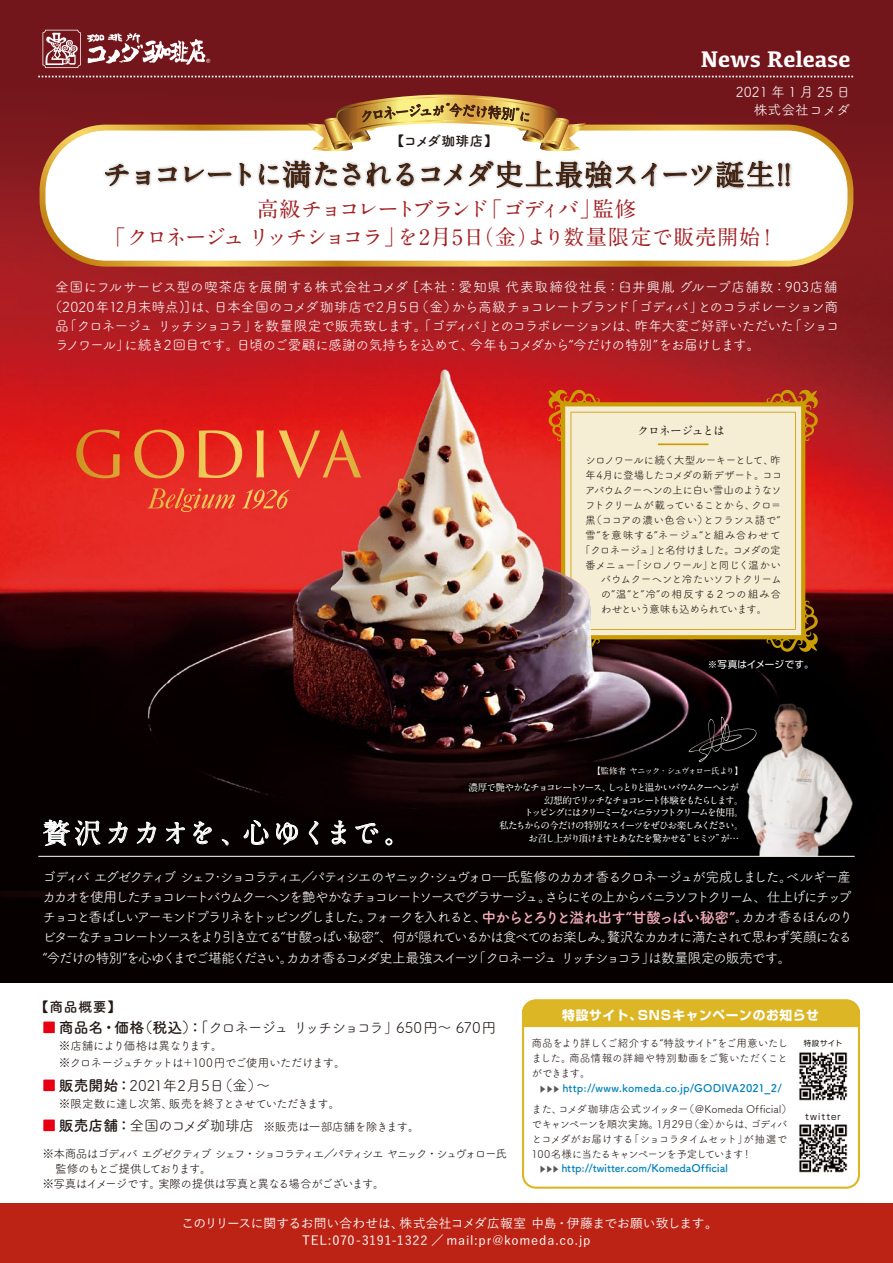
<style>
.page{position:relative;width:893px;height:1263px;background:#fff}
.page>*{position:absolute;margin:0;border:0;box-sizing:border-box;transform-origin:0 0}
.t1{font:700 28.65px "A1 Mincho Std";letter-spacing:-.085em;color:#41210f}
.t2{font:700 27.6px "A1 Mincho Std";letter-spacing:.03em;color:#fff}
.t3{font:700 23.4px "Kefa";letter-spacing:-.005em;color:#fff}
.t4{font:700 21.3px/27.6px "A1 Mincho Std";letter-spacing:-.07em;color:#a22124;text-align:center}
.t5{font:14.85px "Tsuku A Rd Gothic";letter-spacing:-.095em;color:#221815}
.t6{font:14.85px "Tsuku A Rd Gothic";letter-spacing:-.01em;color:#221815}
.t7{font:13.8px/20.2px "Tsuku A Rd Gothic";letter-spacing:-.145em;color:#fff}
.t8{font:13.8px "Tsuku A Rd Gothic";letter-spacing:-.04em;color:#fff}
.t9{font:13.8px "Tsuku A Rd Gothic";letter-spacing:-.085em;color:#fff}
.t10{font:13.8px "Tsuku A Rd Gothic";letter-spacing:.015em;color:#fff}
.t11{font:13.8px "Tsuku A Rd Gothic";letter-spacing:-.065em;color:#fff}
.t12{font:13.8px/17.4px "Tsuku A Rd Gothic";color:#fff;text-align:right}
.t13{font:700 13.8px "Tsuku A Rd Gothic";letter-spacing:.03em;color:#221815}
.t14{font:12.75px/17px "Yu Gothic Std M";letter-spacing:.02em;color:#fff;text-align:center}
.t15{font:700 12.75px "Shin Go Pr 5";letter-spacing:.05em;color:#fff}
.t16{font:11.7px/17px "Tsuku A Rd Gothic";letter-spacing:-.075em;color:#221815}
.t17{font:11.7px "Tsuku A Rd Gothic";letter-spacing:-.155em;color:#221815}
.t18{font:11.7px "Tsuku A Rd Gothic";letter-spacing:-.07em;color:#221815}
.t19{font:11.7px "Tsuku A Rd Gothic";letter-spacing:-.04em;color:#221815}
.t20{font:11.7px "Tsuku A Rd Gothic";letter-spacing:-.135em;color:#221815}
.t21{font:700 11.7px "A1 Mincho Std";letter-spacing:-.065em;color:#221815}
.t22{font:10.65px/14.9px "Tsuku A Rd Gothic";letter-spacing:-.06em;color:#221815;text-align:justify}
.t23{font:700 10.65px/21.3px "Tsuku A Rd Gothic";letter-spacing:.01em;color:#0082ba;text-align:center}
.t24{font:700 10.65px "Tsuku A Rd Gothic";letter-spacing:-.01em;color:#0082ba}
.t25{font:10.65px "Tsuku A Rd Gothic";letter-spacing:-.09em;color:#221815}
.t26{font:10.65px "Tsuku A Rd Gothic";letter-spacing:-.095em;color:#221815}
.t27{font:10.65px "Tsuku A Rd Gothic";letter-spacing:-.085em;color:#221815}
.t28{font:10.65px "Tsuku A Rd Gothic";letter-spacing:.005em;color:#221815}
.t29{font:10.65px "Tsuku A Rd Gothic";letter-spacing:.045em;color:#221815}
.t30{font:10.65px "Tsuku A Rd Gothic";letter-spacing:-.04em;color:#221815}
.t31{font:10.65px "Tsuku A Rd Gothic";letter-spacing:.05em;color:#221815}
.t32{font:10.65px "Tsuku A Rd Gothic";letter-spacing:-.1em;color:#221815}
.t33{font:700 9.6px "A1 Mincho Std";letter-spacing:-.145em;color:#fff}
.t34{font:700 9.6px "A1 Mincho Std";letter-spacing:-.125em;color:#fff}
.t35{font:700 9.6px "A1 Mincho Std";letter-spacing:-.165em;color:#fff}
.t36{font:9.6px "Shin Go Pr 5";letter-spacing:.025em;color:#fff}
.t37{font:700 8.55px "A1 Mincho Std";letter-spacing:-.115em;color:#fff}
.t38{font:8.55px "Shin Go Pr 5";letter-spacing:.125em;color:#221815}
.t39{font:7.5px "Shin Go Pr 5";letter-spacing:.05em;color:#221815}
.s1{font-weight:700;font-size:14.85px;color:#f4aebb}
.s2{font-weight:700;color:#e60012}
.s3{font-weight:700}
.s4{font-weight:700;font-size:14.85px;color:#e60012}
.s5{font-weight:700;font-size:14.85px}
.s6{font-size:14.85px}
.s7{font-family:"Koz Go Pro";font-weight:400;font-size:7.5px;color:#595757}
.s8{font-weight:400;color:#221815}
</style>
<div class="page">
<img style="left:0;top:353px;width:893px;height:629px">
<svg style="left:0;top:0;width:893px;height:353px;background:#87191f"></svg>
<svg style="left:37px;top:96px;width:819px;height:174px"></svg>
<div style="left:522px;top:999px;width:338px;height:190px;border:2px solid #dcb624;border-radius:13px"></div>
<svg style="left:521px;top:999px;width:340px;height:29px;background:#ddb92f"></svg>
<div style="left:0;top:1203px;width:893px;height:60px;background:#bc2315"></div>
<img style="left:97px;top:154px;width:700px;height:42px">
<svg style="left:105px;top:164px;width:24px;height:22px"></svg>
<svg style="left:136px;top:156px;width:14px;height:29px"></svg>
<svg style="left:158px;top:167px;width:19px;height:15px"></svg>
<svg style="left:184px;top:167px;width:47px;height:15px"></svg>
<svg style="left:239px;top:162px;width:12px;height:39px"></svg>
<svg style="left:641px;top:163px;width:16px;height:23px"></svg>
<svg style="left:663px;top:161px;width:127px;height:31px"></svg>
<svg style="left:43px;top:818px;width:58px;height:28px;background:#565252"></svg>
<svg style="left:108px;top:820px;width:20px;height:24px"></svg>
<svg style="left:137px;top:820px;width:19px;height:24px"></svg>
<svg style="left:166px;top:822px;width:19px;height:22px"></svg>
<svg style="left:193px;top:821px;width:19px;height:23px"></svg>
<svg style="left:222px;top:839px;width:7px;height:6px"></svg>
<svg style="left:244px;top:820px;width:25px;height:25px"></svg>
<svg style="left:276px;top:822px;width:22px;height:23px"></svg>
<svg style="left:309px;top:821px;width:10px;height:24px"></svg>
<svg style="left:331px;top:820px;width:10px;height:24px"></svg>
<svg style="left:147px;top:488px;width:88px;height:24px;background:#e75132"></svg>
<svg style="left:242px;top:489px;width:48px;height:20px"></svg>
<svg style="left:134px;top:430px;width:50px;height:48px;background:#e44a26"></svg>
<svg style="left:199px;top:430px;width:43px;height:48px;background:#e95e33"></svg>
<svg style="left:256px;top:430px;width:8px;height:47px"></svg>
<svg style="left:76px;top:429px;width:44px;height:49px;background:#de401d"></svg>
<svg style="left:279px;top:430px;width:82px;height:48px;background:#e64c2c"></svg>
<div style="left:726px;top:679px;width:141px;height:177px;background:#000"></div>
<img style="left:742px;top:699px;width:116px;height:157px">
<hr style="left:38px;top:856px;width:817px;height:1px;background:#fffdf0">
<svg style="left:549px;top:390px;width:269px;height:262px;background:#b66940"></svg>
<div style="left:570px;top:412px;width:226px;height:218px;background:#f6edd5"></div>
<hr style="left:658px;top:443px;width:50px;height:2px;background:#ca9e03">
<svg style="left:557px;top:588px;width:35px;height:46px;background:#a4959c"></svg>
<img style="left:799px;top:1052px;width:49px;height:49px">
<img style="left:799px;top:1124px;width:49px;height:49px">
<svg style="left:687px;top:714px;width:75px;height:13px"></svg>
<img style="left:341px;top:727px;width:453px;height:174px">
<svg style="left:38px;top:76px;width:817px;height:1px"></svg>
<svg style="left:87px;top:33px;width:123px;height:32px"></svg>
<svg style="left:43px;top:30px;width:38px;height:38px"></svg>
<svg style="left:259px;top:94px;width:376px;height:94px"></svg>
<p class="t13" style="left:390px;top:130px;width:109px">【コメダ珈琲店】</p>
<h3 class="t3" style="left:700px;top:43px;width:151px">News Release</h3>
<p class="t12" style="left:736px;top:83px;width:116px">2021年1月25日株式会社コメダ</p>
<h1 class="t1" style="left:103px;top:151px;width:689px">チョコレートに満たされるコメダ史上最強スイーツ誕生!!</h1>
<h3 class="t4" style="left:104px;top:192px;width:675px">高級チョコレートブランド「ゴディバ」監修<br>「クロネージュリッチショコラ」を2月5日(金)より数量限定で販売開始！</h3>
<p class="t10" style="left:55px;top:277px;width:784px">全国にフルサービス型の喫茶店を展開する株式会社コメダ [本社：愛知県 代表取締役社長：臼井興胤 グループ店舗数：903店舗</p>
<p class="t8" style="left:48px;top:296px;width:791px">（2020年12月末時点)]は、日本全国のコメダ珈琲店で2月5日（金）から高級チョコレートブランド「ゴディバ」とのコラボレーション商</p>
<p class="t9" style="left:55px;top:315px;width:786px">品「クロネージュ リッチショコラ」を数量限定で販売致します。「ゴディバ」とのコラボレーションは、昨年大変ご好評いただいた「ショコ</p>
<p class="t11" style="left:55px;top:334px;width:707px">ラノワール」に続き2回目です。日頃のご愛顧に感謝の気持ちを込めて、今年もコメダから“今だけの特別”をお届けします。</p>
<p class="t21" style="left:637px;top:421px;width:89px">クロネージュとは</p>
<p class="t22" style="left:585px;top:452px;width:197px">シロノワールに続く大型ルーキーとして、昨</p>
<p class="t22" style="left:585px;top:467px;width:199px">年4月に登場したコメダの新デザート。ココ</p>
<p class="t22" style="left:585px;top:482px;width:198px">アバウムクーヘンの上に白い雪山のようなソ</p>
<p class="t22" style="left:585px;top:497px;width:198px">フトクリームが載っていることから、クロ＝</p>
<p class="t28" style="left:585px;top:512px;width:197px">黒（ココアの濃い色合い）とフランス語で”</p>
<p class="t29" style="left:585px;top:527px;width:197px">雪“を意味する”ネージュ“と組み合わせて</p>
<p class="t27" style="left:580px;top:542px;width:203px">「クロネージュ」と名付けました。コメダの定</p>
<p class="t30" style="left:585px;top:556px;width:198px">番メニュー「シロノワール」と同じく温かい</p>
<p class="t22" style="left:601px;top:571px;width:182px">バウムクーヘンと冷たいソフトクリーム</p>
<p class="t31" style="left:601px;top:586px;width:182px">の”温“と”冷”の相反する２つの組み合</p>
<p class="t32" style="left:601px;top:601px;width:168px">わせという意味も込められています。</p>
<p class="t36" style="left:708px;top:657px;width:107px">※写真はイメージです。</p>
<h2 class="t2" style="left:43px;top:811px;width:371px">贅沢カカオを、心ゆくまで。</h2>
<p class="t37" style="left:592px;top:764px;width:153px">【監修者ヤニック・シュヴォロー氏より】</p>
<p class="t33" style="left:469px;top:779px;width:272px">濃厚で艶やかなチョコレートソース、しっとりと温かいバウムクーヘンが</p>
<p class="t33" style="left:544px;top:792px;width:201px">幻想的でリッチなチョコレート体験をもたらします。</p>
<p class="t35" style="left:524px;top:805px;width:221px">トッピングにはクリーミーなバニラソフトクリームを使用。</p>
<p class="t34" style="left:499px;top:818px;width:246px">私たちからの今だけの特別なスイーツをぜひお楽しみください。</p>
<p class="t33" style="left:528px;top:830px;width:212px">お召し上がり頂けますとあなたを驚かせる”ヒミツ”が…</p>
<p class="t7" style="left:43px;top:866px;width:812px">ゴディバ エグゼクティブ シェフ･ショコラティエ／パティシエのヤニック･シュヴォロ―氏監修のカカオ香るクロネージュが完成しました。ベルギー産カカオを使用したチョコレートバウムクーヘンを艶やかなチョコレートソースでグラサージュ。さらにその上からバニラソフトクリーム、仕上げにチップチョコと香ばしいアーモンドプラリネをトッピングしました。フォークを入れると、<span class="s1">中からとろりと溢れ出す“甘酸っぱい秘密”</span>。カカオ香るほんのりビターなチョコレートソースをより引き立てる“甘酸っぱい秘密”、何が隠れているかは食べてのお楽しみ。贅沢なカカオに満たされて思わず笑顔になる“今だけの特別”を心ゆくまでご堪能ください。カカオ香るコメダ史上最強スイーツ「クロネージュ リッチショコラ」は数量限定の販売です。</p>
<p class="t13" style="left:35px;top:996px;width:88px">【商品概要】</p>
<p class="t5" style="left:42px;top:1017px;width:456px"><span class="s2">■</span> <span class="s3">商品名・価格（税込）：「</span>クロネージュ リッチショコラ」650円～ 670円</p>
<p class="t16" style="left:59px;top:1037px;width:288px">※店舗により価格は異なります。<br>※クロネージュチケットは＋100円でご使用いただけます。</p>
<p class="t6" style="left:42px;top:1074px;width:230px"><span class="s2">■</span><span class="s3">販売開始：</span>2021年2月5日（金）～</p>
<p class="t16" style="left:59px;top:1094px;width:283px">※限定数に達し次第、販売を終了とさせていただきます。</p>
<p class="t19" style="left:42px;top:1118px;width:380px"><span class="s4">■</span> <span class="s5">販売店舗：</span><span class="s6">全国のコメダ珈琲店</span> ※販売は一部店舗を除きます。</p>
<p class="t17" style="left:43px;top:1145px;width:466px">※本商品はゴディバ エグゼクティブ シェフ・ショコラティエ／パティシエ ヤニック・シュヴォロー氏</p>
<p class="t20" style="left:55px;top:1160px;width:158px">監修のもとご提供しております。</p>
<p class="t18" style="left:43px;top:1175px;width:344px">※写真はイメージです。実際の提供は写真と異なる場合がございます。</p>
<p class="t15" style="left:562px;top:1004px;width:258px">特設サイト、SNSキャンペーンのお知らせ</p>
<p class="t22" style="left:531px;top:1035px;width:258px">商品をより詳しくご紹介する“特設サイト”をご用意いたしました。商品情報の詳細や特別動画をご覧いただくことができます。</p>
<p class="t23" style="left:531px;top:1076px;width:262px"><span class="s7">▶▶▶</span> http://www.komeda.co.jp/GODIVA2021_2/<br><span class="s8">また、コメダ珈琲店公式ツイッター（＠Komeda Official）</span></p>
<p class="t25" style="left:531px;top:1116px;width:258px">でキャンペーンを順次実施。1月29日（金）からは、ゴディバ</p>
<p class="t22" style="left:531px;top:1130px;width:257px">とコメダがお届けする「ショコラタイムセット」が抽選で</p>
<p class="t26" style="left:531px;top:1145px;width:222px">100名様に当たるキャンペーンを予定しています！</p>
<p class="t24" style="left:539px;top:1160px;width:191px"><span class="s7">▶▶▶</span> http://twitter.com/KomedaOfficial</p>
<p class="t39" style="left:804px;top:1037px;width:40px">特設サイト</p>
<p class="t38" style="left:805px;top:1109px;width:37px">twitter</p>
<p class="t14" style="left:181px;top:1214px;width:538px">このリリースに関するお問い合わせは、株式会社コメダ広報室 中島・伊藤までお願い致します。<br>TEL:070-3191-1322 ／ mail:pr@komeda.co.jp</p>
</div>
